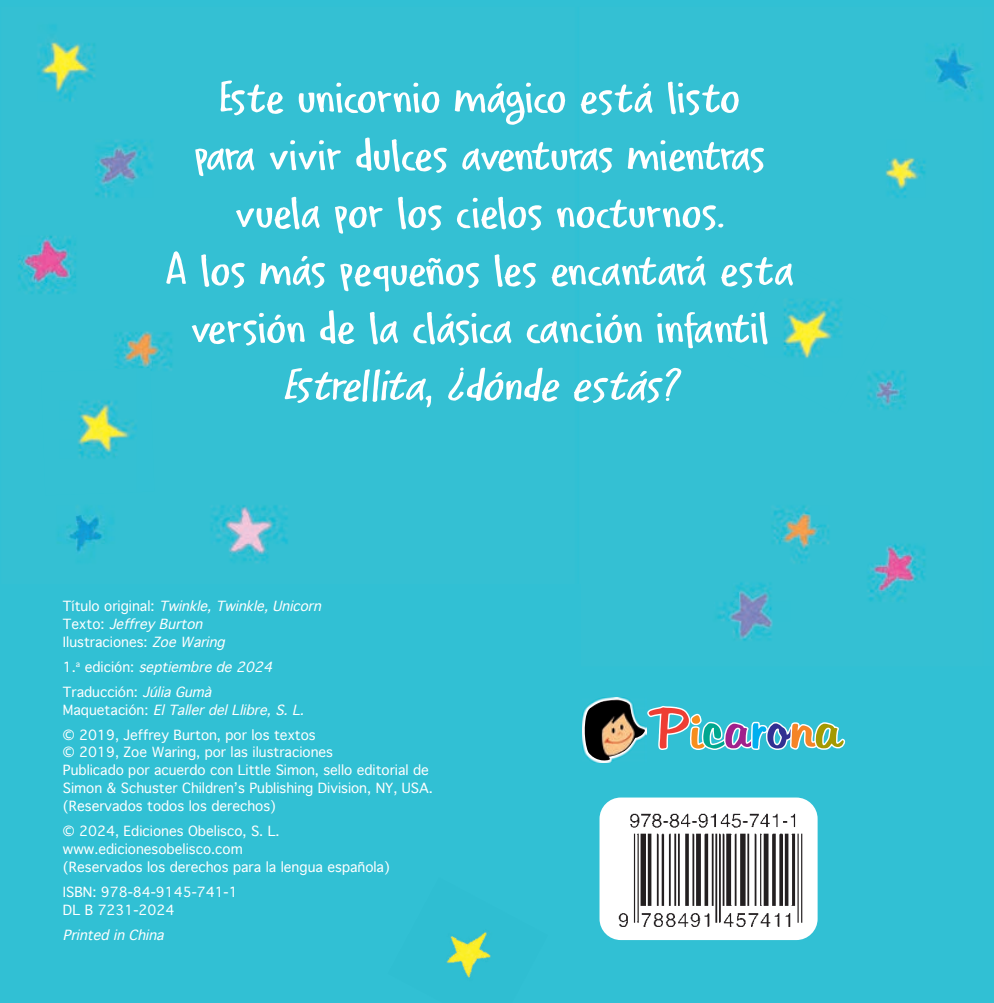
<style>
.page{position:relative;width:994px;height:1003px;background:#fff}
.page>*{position:absolute;margin:0;border:0;box-sizing:border-box;transform-origin:0 0}
.t1{font:55px "Martina";color:#ee3e34}
.t2{font:47.5px/57.5px "Delivery Note DEMO";color:#fff;text-align:center;scale:1.2 1}
.t3{font:italic 47.5px "Delivery Note DEMO";color:#fff;scale:1.2 1}
.t4{font:13.5px/18px "Geneva";color:#fff}
.t5{font:italic 13.5px/18px "Geneva";color:#fff}
.s1{font-style:normal}
.s2{font-style:italic}
.s3{color:#f68e1e}
.s4{color:#00a78f}
.s5{color:#a0218c}
.s6{color:#00afef}
.s7{color:#323092}
.s8{color:#f58427}
.s9{color:#a49901}
</style>
<div class="page">
<div style="left:0;top:0;width:993px;height:1002px;background:#31c0d4"></div>
<img style="left:18px;top:39px;width:964px;height:602px">
<img style="left:41px;top:368px;width:113px;height:127px">
<img style="left:446px;top:932px;width:45px;height:46px">
<img style="left:727px;top:259px;width:160px;height:155px">
<div style="left:599px;top:797px;width:218px;height:143px;background:#fff;border-radius:21px"></div>
<img style="left:618px;top:813px;width:196px;height:122px">
<svg style="left:647px;top:706px;width:199px;height:134px"></svg>
<img style="left:582px;top:697px;width:46px;height:65px">
<img style="left:584px;top:699px;width:65px;height:62px">
<h2 class="t2" style="left:165px;top:69px;width:525px">Este unicornio mágico está listo<br>para vivir dulces aventuras mientras vuela por los cielos nocturnos.<br>A los más pequeños les encantará esta versión de la clásica canción infantil</h2>
<h2 class="t3" style="left:283px;top:358px;width:339px">Estrellita, dónde estás?</h2>
<h2 class="t3" style="left:470px;top:410px;width:25px;rotate:-180deg">?</h2>
<p class="t5" style="left:63px;top:597px;width:265px"><span class="s1">Tít u l o o r i g i n a l :</span> Twinkle,Twinkle,Unicorn<br><span class="s1">T e x t o :</span> JeffreyBurton<br><span class="s1">Ilustraciones:</span> ZoeWaring</p>
<p class="t5" style="left:63px;top:654px;width:216px;line-height:25px"><span class="s1">1 .</span> <sup>a</sup> <span class="s1">e d i c i ó n :</span> septiembrede2024<br><span class="s1">Traducción:</span> JúliaGumà</p>
<p class="t4" style="left:63px;top:697px;width:254px;line-height:25px">M a q u e t a c i ó n : <span class="s2">ElTallerdelLlibre,S.L. </span>© 2019, Jeffrey Burton, por los textos</p>
<p class="t4" style="left:63px;top:743px;width:371px">© 2019, Zoe Waring, por las ilustraciones<br>Publicado por acuerdo con Little Simon, sello editorial de Simon &amp; Schuster Children’s Publishing Division, NY, USA. (Reservados todos los derechos)</p>
<p class="t4" style="left:63px;top:822px;width:328px">© 2024, Ediciones Obelisco, S. L. www.edicionesobelisco.com<br>(Reservados los derechos para la lengua española)</p>
<p class="t4" style="left:63px;top:883px;width:176px">ISBN: 978-84-9145-741-1<br>DL B 7231-2024</p>
<p class="t5" style="left:63px;top:926px;width:108px">PrintedinChina</p>
<h1 class="t1" style="left:655px;top:695px;width:186px">P<span class="s3">i</span><span class="s4">c</span><span class="s5">a</span><span class="s6">r</span><span class="s7">o</span><span class="s8">n</span><span class="s9">a</span></h1>
</div>
